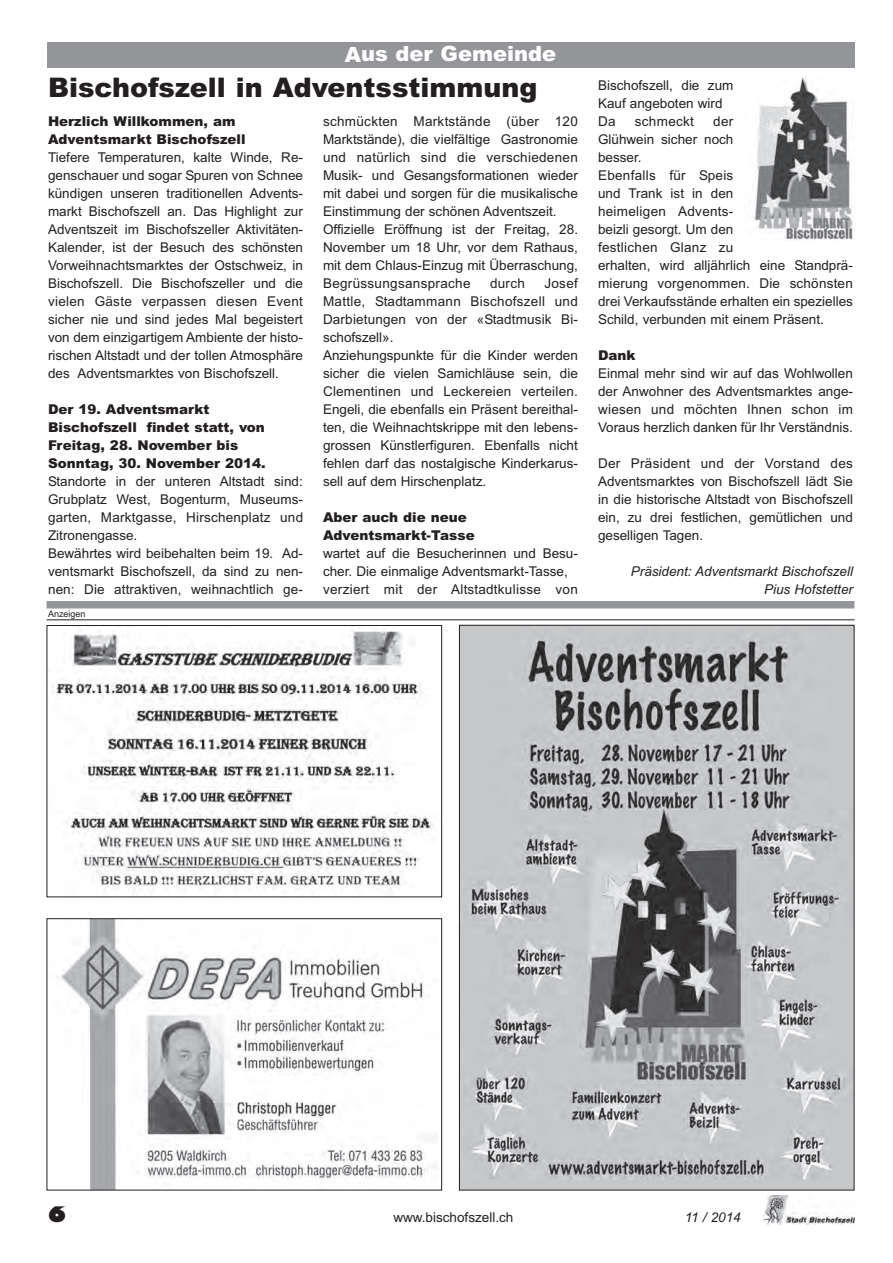
<style>
.page{position:relative;width:893px;height:1263px;background:#fff}
.page>*{position:absolute;margin:0;border:0;box-sizing:border-box;transform-origin:0 0}
.t1{font:900 27px "Arial";color:#231f20}
.t2{font:900 21px "Arial";color:#fff}
.t3{font:800 21px "Gill Sans";color:#231f20}
.t4{font:13.5px/18px "Arial";color:#231f20}
.t5{font:900 13.5px/18px "Arial";color:#231f20}
.t6{font:italic 13.5px/18px "Arial";color:#231f20;text-align:right}
.t7{font:13.5px "Arial";letter-spacing:.02em;color:#231f20}
.t8{font:9px "Arial";color:#231f20}
</style>
<div class="page">
<img style="left:763px;top:1196px;width:91px;height:28px">
<div style="left:47px;top:42px;width:807px;height:26px;background:#939598"></div>
<hr style="left:47px;top:619px;width:807px;height:1px;background:#231f20">
<div style="left:47px;top:601px;width:807px;height:7px;background:#939598"></div>
<img style="left:52px;top:630px;width:382px;height:260px">
<div style="left:47px;top:625px;width:395px;height:272px;border:1px solid #231f20"></div>
<img style="left:61px;top:920px;width:377px;height:268px">
<div style="left:47px;top:918px;width:395px;height:272px;border:1px solid #231f20"></div>
<img style="left:461px;top:627px;width:391px;height:561px">
<img style="left:754px;top:77px;width:99px;height:163px">
<h2 class="t2" style="left:345px;top:39px;width:213px">Aus der Gemeinde</h2>
<h1 class="t1" style="left:48px;top:68px;width:491px">Bischofszell in Adventsstimmung</h1>
<p class="t5" style="left:48px;top:112px;width:199px">Herzlich Willkommen, am<br>Adventsmarkt Bischofszell</p>
<p class="t4" style="left:48px;top:148px;width:256px;text-align:justify">Tiefere Temperaturen, kalte Winde, Re&shy;genschauer und sogar Spuren von Schnee kündigen unseren traditionellen Advents&shy;markt Bischofszell an. Das Highlight zur Adventszeit im Bischofszeller Aktivitäten-Kalender, ist der Besuch des schönsten Vorweihnachtsmarktes der Ostschweiz, in Bischofszell. Die Bischofszeller und die vielen Gäste verpassen diesen Event sicher nie und sind jedes Mal begeistert von dem einzigartigem Ambiente der histo&shy;rischen Altstadt und der tollen Atmosphäre des Adventsmarktes von Bischofszell.</p>
<p class="t5" style="left:48px;top:399px;width:219px">Der 19. Adventsmarkt<br>Bischofszell findet statt, von<br>Freitag, 28. November bis<br>Sonntag, 30. November 2014.</p>
<p class="t4" style="left:48px;top:472px;width:257px">Standorte in der unteren Altstadt sind:<br>Grubplatz West, Bogenturm, Museums&shy;garten, Marktgasse, Hirschenplatz und Zitronengasse.<br>Bewährtes wird beibehalten beim 19. Ad&shy;ventsmarkt Bischofszell, da sind zu nen&shy;nen: Die attraktiven, weihnachtlich ge-</p>
<p class="t4" style="left:323px;top:112px;width:257px">schmückten Marktstände (über 120<br>Marktstände), die vielfältige Gastronomie und natürlich sind die verschiedenen Musik- und Gesangsformationen wieder mit dabei und sorgen für die musikalische Einstimmung der schönen Adventszeit.<br>Offizielle Eröffnung ist der Freitag, 28.<br>November um 18 Uhr, vor dem Rathaus, mit dem Chlaus-Einzug mit Überraschung, Begrüssungsansprache</p>
<p class="t4" style="left:323px;top:274px;width:257px;text-indent:221px">Josef Mattle, Stadtammann Bischofszell und Darbietungen von der «Stadtmusik Bi&shy;schofszell».<br>Anziehungspunkte für die Kinder werden sicher die vielen Samichläuse sein, die Clementinen und Leckereien verteilen.<br>Engeli, die ebenfalls ein Präsent bereithal&shy;ten, die Weihnachtskrippe mit den lebens&shy;grossen Künstlerfiguren. Ebenfalls nicht fehlen darf das nostalgische Kinderkarus&shy;sell auf dem Hirschenplatz.</p>
<p class="t5" style="left:323px;top:507px;width:153px">Aber auch die neue<br>Adventsmarkt-Tasse</p>
<p class="t4" style="left:323px;top:544px;width:256px">wartet auf die Besucherinnen und Besu&shy;cher. Die einmalige Adventsmarkt-Tasse, verziert mit der Altstadtkulisse von</p>
<p class="t4" style="left:490px;top:274px;width:36px">durch</p>
<p class="t8" style="left:48px;top:608px;width:39px">Anzeigen</p>
<p class="t4" style="left:598px;top:76px;width:137px">Bischofszell, die zum<br>Kauf angeboten wird<br>Da</p>
<p class="t4" style="left:598px;top:112px;width:256px;text-indent:115px">der<br>Glühwein sicher noch<br>besser.<br>Ebenfalls für Speis<br>und Trank ist in den<br>heimeligen Advents-<br>beizli gesorgt. Um den<br>festlichen Glanz zu<br>erhalten, wird alljährlich eine Standprä&shy;mierung vorgenommen. Die schönsten drei Verkaufsstände erhalten ein spezielles<br>Schild, verbunden mit einem Präsent.</p>
<p class="t5" style="left:598px;top:345px;width:39px">Dank</p>
<p class="t4" style="left:598px;top:364px;width:256px;text-align:justify">Einmal mehr sind wir auf das Wohlwollen der Anwohner des Adventsmarktes ange&shy;wiesen und möchten Ihnen schon im Voraus herzlich danken für Ihr Verständnis.</p>
<p class="t4" style="left:598px;top:454px;width:256px;text-align:justify">Der Präsident und der Vorstand des Adventsmarktes von Bischofszell lädt Sie in die historische Altstadt von Bischofszell ein, zu drei festlichen, gemütlichen und geselligen Tagen.</p>
<p class="t6" style="left:631px;top:562px;width:224px">Präsident: Adventsmarkt Bischofszell<br>Pius Hofstetter</p>
<p class="t7" style="left:635px;top:112px;width:61px">schmeckt</p>
<h2 class="t3" style="left:48px;top:1201px;width:19px">6</h2>
<p class="t4" style="left:393px;top:1208px;width:122px">www.bischofszell.ch</p>
<p class="t6" style="left:685px;top:1208px;width:58px">11 / 2014</p>
</div>
